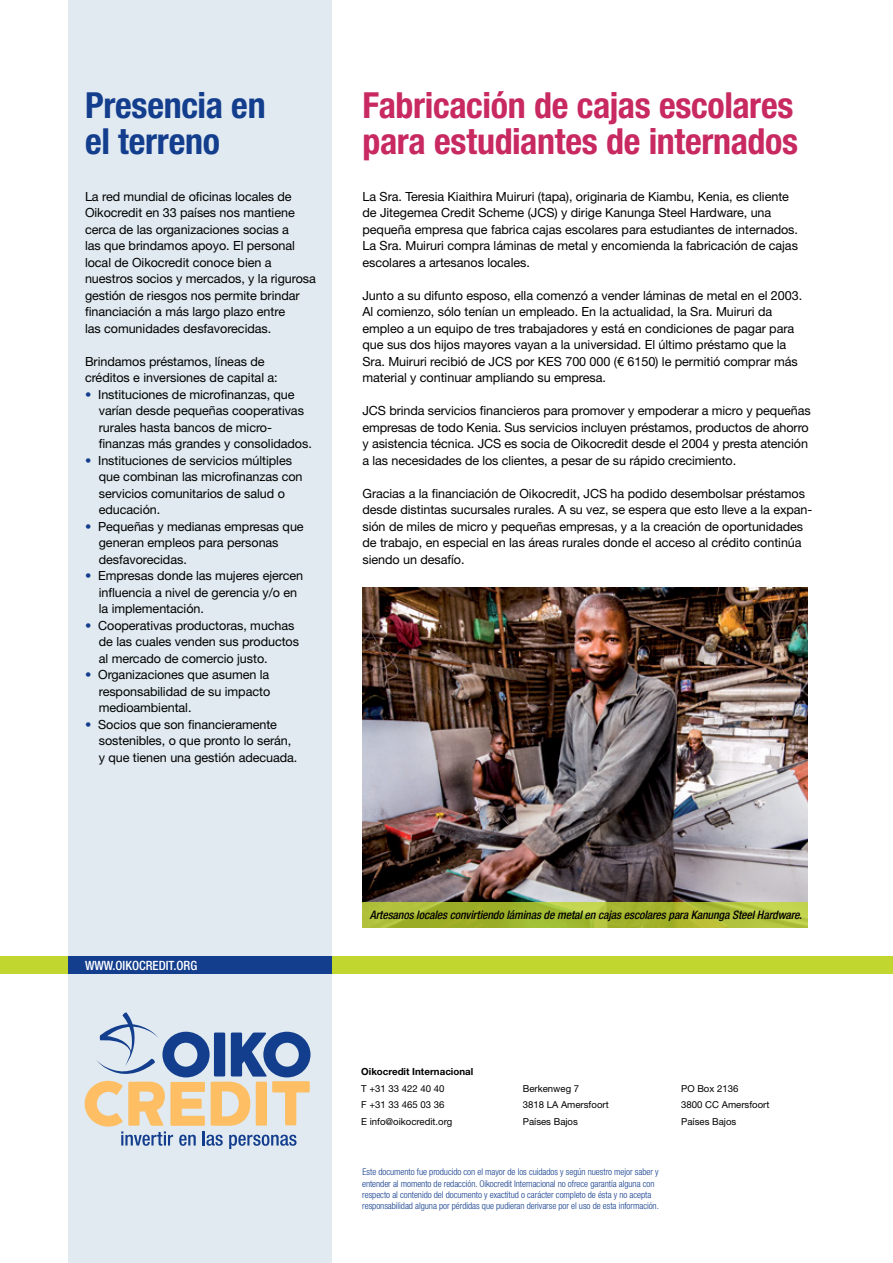
<style>
.page{position:relative;width:893px;height:1263px;background:#fff}
.page>*{position:absolute;margin:0;border:0;box-sizing:border-box;transform-origin:0 0}
.t1{font:700 condensed 36px/36px "Helvetica Neue LT Std";letter-spacing:-.01em;color:#c72960}
.t2{font:700 condensed 36px/36px "Helvetica Neue LT Std";letter-spacing:-.01em;color:#133d8d}
.t3{font:500 condensed 12.75px "Helvetica Neue LT Std";color:#fff}
.t4{font:12.6px/16.5px "Helvetica Neue LT Std";letter-spacing:-.005em;color:#000}
.t5{font:italic 500 condensed 11.7px "Helvetica Neue LT Std";letter-spacing:-.01em;color:#000}
.t6{font:700 9.75px "Helvetica Neue LT Std";color:#000}
.t7{font:9.6px/16.5px "Helvetica Neue LT Std";color:#000}
.t8{font:300 condensed 9.3px/11.2px "Helvetica Neue LT Std";letter-spacing:-.005em;color:#133d8d}
.s1{color:#133d8d}
</style>
<div class="page">
<img style="left:362px;top:588px;width:446px;height:314px">
<svg style="left:362px;top:902px;width:446px;height:26px;background:#aabb34"></svg>
<div style="left:68px;top:0;width:264px;height:1263px;background:#e0eaf0"></div>
<div style="left:0;top:957px;width:893px;height:17px;background:#c1d72f"></div>
<div style="left:68px;top:957px;width:264px;height:17px;background:#133d8d"></div>
<svg style="left:85px;top:1012px;width:225px;height:137px"></svg>
<h1 class="t2" style="left:85px;top:87px;width:182px">Presencia en el terreno</h1>
<p class="t4" style="left:85px;top:188px;width:232px">La red mundial de oficinas locales de Oikocredit en 33 países nos mantiene cerca de las organizaciones socias a<br>las que brindamos apoyo. El personal local de Oikocredit conoce bien a nuestros socios y mercados, y la rigurosa gestión de riesgos nos permite brindar financiación a más largo plazo entre<br>las comunidades desfavorecidas.</p>
<p class="t4" style="left:85px;top:353px;width:194px">Brindamos préstamos, líneas de créditos e inversiones de capital a:</p>
<p class="t4" style="left:99px;top:386px;width:215px;text-indent:-14px"><span class="s1">•</span> Instituciones de microfinanzas, que varían desde pequeñas cooperativas rurales hasta bancos de micro&shy;finanzas más grandes y consolidados.</p>
<p class="t4" style="left:99px;top:452px;width:205px;text-indent:-14px"><span class="s1">•</span> Instituciones de servicios múltiples que combinan las microfinanzas con servicios comunitarios de salud o educación.</p>
<p class="t4" style="left:99px;top:518px;width:206px;text-indent:-14px"><span class="s1">•</span> Pequeñas y medianas empresas que generan empleos para personas desfavorecidas.</p>
<p class="t4" style="left:99px;top:567px;width:206px;text-indent:-14px"><span class="s1">•</span> Empresas donde las mujeres ejercen influencia a nivel de gerencia y/o en la implementación.</p>
<p class="t4" style="left:99px;top:617px;width:202px;text-indent:-14px"><span class="s1">•</span> Cooperativas productoras, muchas de las cuales venden sus productos al mercado de comercio justo.</p>
<p class="t4" style="left:99px;top:666px;width:173px;text-align:justify;text-indent:-14px"><span class="s1">•</span> Organizaciones que asumen la responsabilidad de su impacto medioambiental.</p>
<p class="t4" style="left:99px;top:716px;width:200px;text-indent:-14px"><span class="s1">•</span> Socios que son financieramente sostenibles, o que pronto lo serán, y que tienen una gestión adecuada.</p>
<h1 class="t1" style="left:362px;top:87px;width:437px">Fabricación de cajas escolares para estudiantes de internados</h1>
<p class="t4" style="left:362px;top:188px;width:437px">La Sra. Teresia Kiaithira Muiruri (tapa), originaria de Kiambu, Kenia, es cliente de Jitegemea Credit Scheme (JCS) y dirige Kanunga Steel Hardware, una pequeña empresa que fabrica cajas escolares para estudiantes de internados.<br>La Sra. Muiruri compra láminas de metal y encomienda la fabricación de cajas escolares a artesanos locales.</p>
<p class="t4" style="left:362px;top:287px;width:441px">Junto a su difunto esposo, ella comenzó a vender láminas de metal en el 2003.<br>Al comienzo, sólo tenían un empleado. En la actualidad, la Sra. Muiruri da empleo a un equipo de tres trabajadores y está en condiciones de pagar para que sus dos hijos mayores vayan a la universidad. El último préstamo que la Sra. Muiruri recibió de JCS por KES 700 000 (€ 6150) le permitió comprar más material y continuar ampliando su empresa.</p>
<p class="t4" style="left:362px;top:402px;width:450px">JCS brinda servicios financieros para promover y empoderar a micro y pequeñas empresas de todo Kenia. Sus servicios incluyen préstamos, productos de ahorro y asistencia técnica. JCS es socia de Oikocredit desde el 2004 y presta atención a las necesidades de los clientes, a pesar de su rápido crecimiento.</p>
<p class="t4" style="left:362px;top:485px;width:451px">Gracias a la financiación de Oikocredit, JCS ha podido desembolsar préstamos desde distintas sucursales rurales. A su vez, se espera que esto lleve a la expan&shy;sión de miles de micro y pequeñas empresas, y a la creación de oportunidades de trabajo, en especial en las áreas rurales donde el acceso al crédito continúa siendo un desafío.</p>
<p class="t3" style="left:85px;top:958px;width:114px">WWW.OIKOCREDIT.ORG</p>
<p class="t5" style="left:370px;top:908px;width:434px">Artesanos locales convirtiendo láminas de metal en cajas escolares para Kanunga Steel Hardware.</p>
<p class="t6" style="left:361px;top:1066px;width:114px">Oikocredit Internacional</p>
<p class="t7" style="left:361px;top:1080px;width:92px">T +31 33 422 40 40<br>F +31 33 465 03 36<br>E info@oikocredit.org</p>
<p class="t7" style="left:523px;top:1080px;width:87px">Berkenweg 7<br>3818 LA Amersfoort<br>Países Bajos</p>
<p class="t7" style="left:681px;top:1080px;width:90px">PO Box 2136<br>3800 CC Amersfoort<br>Países Bajos</p>
<p class="t8" style="left:362px;top:1166px;width:298px">Este documento fue producido con el mayor de los cuidados y según nuestro mejor saber y entender al momento de redacción. Oikocredit Internacional no ofrece garantía alguna con respecto al contenido del documento y exactitud o carácter completo de ésta y no acepta responsabilidad alguna por pérdidas que pudieran derivarse por el uso de esta información.</p>
</div>
